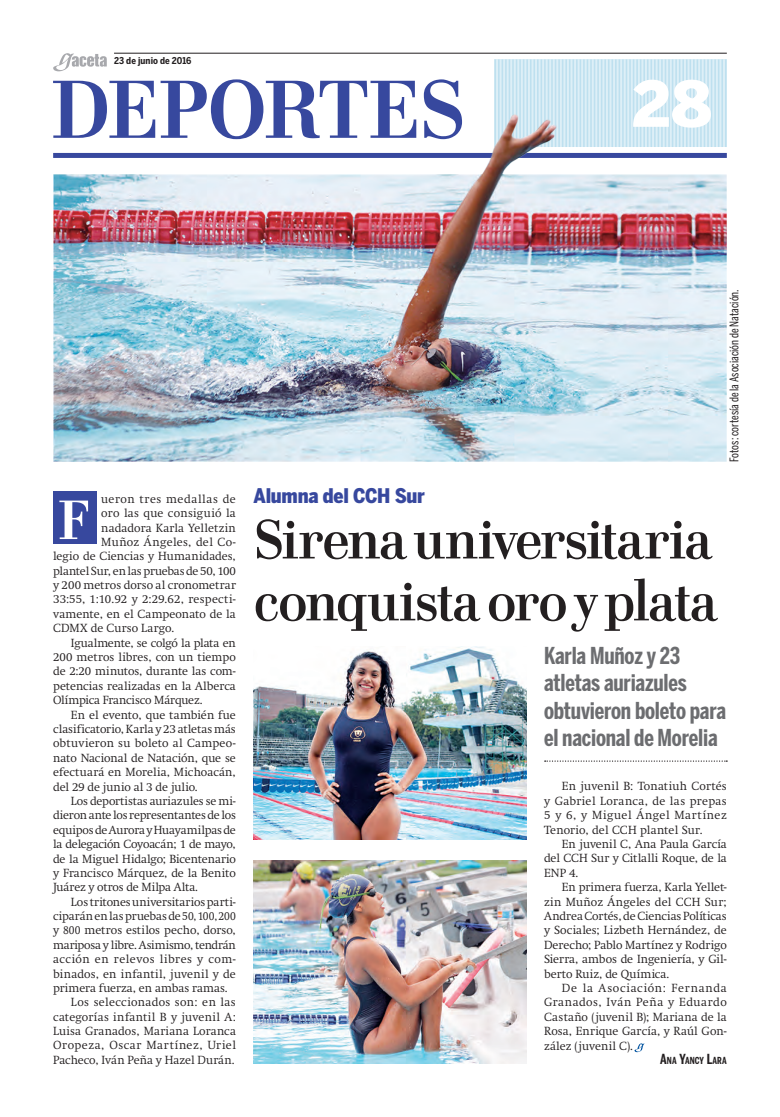
<style>
.page{position:relative;width:780px;height:1117px;background:#fff}
.page>*{position:absolute;margin:0;border:0;box-sizing:border-box;transform-origin:0 0}
.t1{font:700 83.75px "Cellini TF";letter-spacing:-.025em;color:#37489e}
.t2{font:900 62.5px "Benton Sans";color:#fff}
._3_0_Tex_Cap_4{font:700 56.38px "Cellini TF";color:#fff}
._1_0_Cabeza_Principa{font:700 56.25px/61.9px "Cellini TF";letter-spacing:-.02em;color:#231f20}
._2_0_Sumario__2{font:700 extra-condensed 23.12px/27.5px "Benton Sans";letter-spacing:-.01em;color:#6c6d70}
._0_0_Balazo{font:900 condensed 20px "Benton Sans";letter-spacing:-.015em;color:#37489e}
._4_0_Crédito_de_foto{font:extra-condensed 11.88px "Benton Sans";color:#231f20}
._3_0_Texto{font:300 11.62px/14.4px "Swift";letter-spacing:.005em;color:#231f20;text-align:justify}
._3_0_Tex_Cap_4-2{font:300 11.62px "Swift";letter-spacing:.015em;color:#231f20}
._3_0_Tex_Cap_4-3{font:300 11.62px "Swift";letter-spacing:-.015em;color:#231f20}
._3_0_Tex_Cap_4-4{font:300 11.62px "Swift";letter-spacing:.05em;color:#231f20}
._4_0_Crédito_nota_in{font:700 extra-condensed 9.62px "Benton Sans";letter-spacing:.015em;color:#231f20}
.t3{font:700 condensed 9.38px "Benton Sans";letter-spacing:.01em;color:#231f20}
.s1{font-size:13.75px}
</style>
<div class="page">
<svg style="left:494px;top:59px;width:232px;height:49px;background:#cfe8f3"></svg>
<svg style="left:53px;top:53px;width:54px;height:18px"></svg>
<hr style="left:114px;top:53px;width:612px;height:1px;background:#231f20">
<svg style="left:544px;top:760px;width:183px;height:1px"></svg>
<div style="left:53px;top:491px;width:43px;height:53px;background:#37489e"></div>
<img style="left:253px;top:646px;width:273px;height:193px">
<img style="left:253px;top:860px;width:273px;height:203px">
<svg style="left:634px;top:1043px;width:10px;height:8px"></svg>
<img style="left:53px;top:108px;width:673px;height:353px">
<p class="t3" style="left:114px;top:55px;width:79px">23 de junio de 2016</p>
<h1 class="t1" style="left:50px;top:60px;width:416px">DEPORTES</h1>
<p class="t2" style="left:632px;top:67px;width:81px">28</p>
<p class="_4_0_Crédito_de_foto" style="left:727px;top:461px;width:174px;rotate:-90deg">Fotos: cortesía de la Asociación de Natación.</p>
<p class="_3_0_Tex_Cap_4-4" style="left:101px;top:492px;width:136px">ueron tres medallas de</p>
<p class="_3_0_Tex_Cap_4-2" style="left:101px;top:506px;width:136px">oro las que consiguió la</p>
<p class="_3_0_Tex_Cap_4-2" style="left:101px;top:520px;width:136px">nadadora Karla Yelletzin</p>
<p class="_3_0_Tex_Cap_4-2" style="left:101px;top:535px;width:136px">Muñoz Ángeles, del Co-</p>
<p class="_3_0_Tex_Cap_4-2" style="left:53px;top:549px;width:184px">legio de Ciencias y Humanidades,</p>
<p class="_3_0_Tex_Cap_4-3" style="left:53px;top:563px;width:184px">plantel Sur, en las pruebas de 50, 100</p>
<p class="_3_0_Tex_Cap_4-2" style="left:53px;top:578px;width:184px">y 200 metros dorso al cronometrar</p>
<p class="_3_0_Tex_Cap_4-2" style="left:53px;top:592px;width:184px">33:55, 1:10.92 y 2:29.62, respecti-</p>
<p class="_3_0_Tex_Cap_4-2" style="left:53px;top:607px;width:184px">vamente, en el Campeonato de la</p>
<p class="_3_0_Tex_Cap_4-2" style="left:53px;top:621px;width:123px">CDMX de Curso Largo.</p>
<p class="_3_0_Texto" style="left:53px;top:635px;width:184px;text-indent:18px">Igualmente, se colgó la plata en 200 metros libres, con un tiempo de 2:20 minutos, durante las com&shy;petencias realizadas en la Alberca Olímpica Francisco Márquez.</p>
<p class="_3_0_Texto" style="left:53px;top:707px;width:184px;text-indent:18px">En el evento, que también fue clasificatorio, Karla y 23 atletas más obtuvieron su boleto al Campeo&shy;nato Nacional de Natación, que se efectuará en Morelia, Michoacán, del 29 de junio al 3 de julio.</p>
<p class="_3_0_Texto" style="left:53px;top:793px;width:184px;text-indent:18px">Los deportistas auriazules se mi&shy;dieron ante los representantes de los equipos de Aurora y Huayamilpas de la delegación Coyoacán; 1 de mayo, de la Miguel Hidalgo; Bicentenario y Francisco Márquez, de la Benito Juárez y otros de Milpa Alta.</p>
<p class="_3_0_Texto" style="left:53px;top:894px;width:184px;text-indent:18px">Los tritones universitarios parti&shy;ciparán en las pruebas de 50, 100, 200 y 800 metros estilos pecho, dorso, mariposa y libre. Asimismo, tendrán acción en relevos libres y com&shy;binados, en infantil, juvenil y de primera fuerza, en ambas ramas.</p>
<p class="_3_0_Texto" style="left:53px;top:994px;width:184px;text-indent:18px">Los seleccionados son: en las categorías infantil B y juvenil A:<br>Luisa Granados, Mariana Loranca Oropeza, Oscar Martínez, Uriel Pacheco, Iván Peña y Hazel Durán.</p>
<p class="_3_0_Tex_Cap_4" style="left:57px;top:486px;width:34px">F</p>
<p class="_0_0_Balazo" style="left:253px;top:484px;width:173px">Alumna del CCH Sur</p>
<p class="_1_0_Cabeza_Principa" style="left:253px;top:507px;width:465px">Sirena universitaria conquista oro y plata</p>
<p class="_2_0_Sumario__2" style="left:544px;top:641px;width:183px">Karla Muñoz y 23 atletas auriazules obtuvieron boleto para el nacional de Morelia</p>
<p class="_3_0_Texto" style="left:544px;top:779px;width:184px;text-indent:18px">En juvenil B: Tonatiuh Cortés y Gabriel Loranca, de las prepas 5 y 6, y Miguel Ángel Martínez Tenorio, del CCH plantel Sur.</p>
<p class="_3_0_Texto" style="left:544px;top:836px;width:184px;text-indent:18px">En juvenil C, Ana Paula García del CCH Sur y Citlalli Roque, de la ENP 4.</p>
<p class="_3_0_Texto" style="left:544px;top:879px;width:184px;text-indent:18px">En primera fuerza, Karla Yellet&shy;zin Muñoz Ángeles del CCH Sur; Andrea Cortés, de Ciencias Políticas y Sociales; Lizbeth Hernández, de Derecho; Pablo Martínez y Rodrigo Sierra, ambos de Ingeniería, y Gil&shy;berto Ruiz, de Química.</p>
<p class="_3_0_Texto" style="left:544px;top:980px;width:184px;text-indent:18px">De la Asociación: Fernanda Granados, Iván Peña y Eduardo Castaño (juvenil B); Mariana de la Rosa, Enrique García, y Raúl Gon&shy;zález (juvenil C).</p>
<p class="_4_0_Crédito_nota_in" style="left:660px;top:1054px;width:68px"><span class="s1">A</span>NA <span class="s1">Y</span>ANCY <span class="s1">L</span>ARA</p>
</div>
